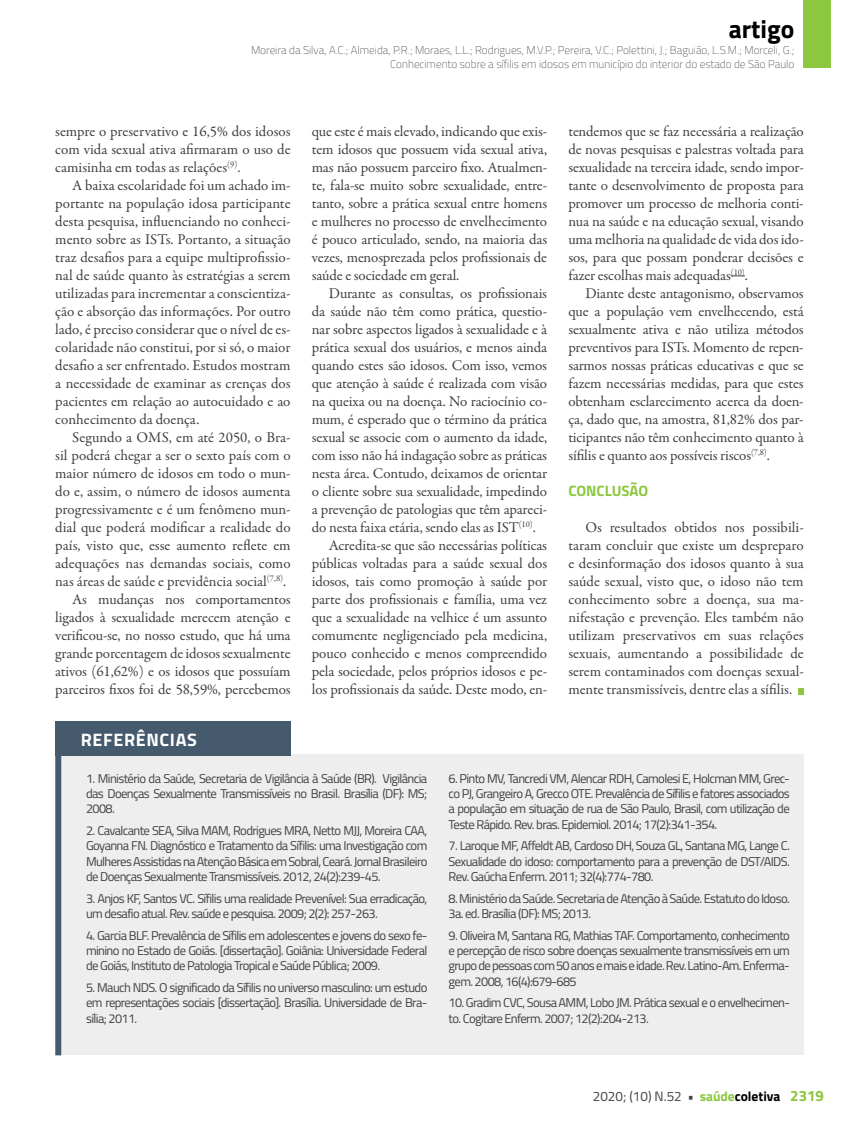
<style>
.page{position:relative;width:859px;height:1132px;background:#fff}
.page>*{position:absolute;margin:0;border:0;box-sizing:border-box;transform-origin:0 0}
.t1{font:700 25.5px "Titillium";color:#000}
.t2{font:700 18px "Titillium";letter-spacing:.035em;color:#fff}
.t3{font:15px/18px "Garamond Premr Pro";letter-spacing:-.01em;color:#414042;text-align:justify}
.t4{font:700 15px "Titillium";letter-spacing:-.005em;color:#8dc63f}
.t5{font:13.5px "Titillium";color:#414042}
.t6{font:12.75px/15.3px "Titillium";letter-spacing:-.05em;color:#414042;text-align:justify}
.t7{font:100 11.25px/13.5px "Titillium";color:#414042;text-align:right}
.s1{font-weight:700}
.s2{font-weight:700;color:#8dc63f}
.s3{font-weight:700;color:#000}
.s4{font-weight:700;font-size:15px;color:#8dc63f}
</style>
<div class="page">
<div style="left:804px;top:0;width:27px;height:68px;background:#8dc63f"></div>
<svg style="left:731px;top:275px;width:14px;height:1px"></svg>
<svg style="left:798px;top:688px;width:6px;height:6px"></svg>
<div style="left:61px;top:754px;width:743px;height:300px;background:#eeeeef"></div>
<div style="left:55px;top:720px;width:236px;height:35px;background:#455a6c"></div>
<div style="left:55px;top:736px;width:6px;height:318px;background:#455a6c"></div>
<h1 class="t1" style="left:729px;top:10px;width:67px">artigo</h1>
<p class="t7" style="left:251px;top:43px;width:545px">Moreira da Silva, A.C.; Almeida, P.R.; Moraes, L.L.; Rodrigues, M.V.P.; Pereira, V.C.; Polettini, J.; Baguião, L.S.M.; Morceli, G.;<br>Conhecimento sobre a sífilis em idosos em município do interior do estado de São Paulo</p>
<p class="t3" style="left:55px;top:122px;width:237px">sempre o preservativo e 16,5% dos idosos com vida sexual ativa afirmaram o uso de camisinha em todas as relações<sup>(9)</sup>.</p>
<p class="t3" style="left:55px;top:176px;width:237px;text-indent:17px">A baixa escolaridade foi um achado im&shy;portante na população idosa participante desta pesquisa, influenciando no conheci&shy;mento sobre as ISTs. Portanto, a situação traz desafios para a equipe multiprofissio&shy;nal de saúde quanto às estratégias a serem utilizadas para incrementar a conscientiza&shy;ção e absorção das informações. Por outro lado, é preciso considerar que o nível de es&shy;colaridade não constitui, por si só, o maior desafio a ser enfrentado. Estudos mostram a necessidade de examinar as crenças dos pacientes em relação ao autocuidado e ao conhecimento da doença.</p>
<p class="t3" style="left:55px;top:428px;width:237px;text-align:right">Segundo a OMS, em até 2050, o Bra-<br>sil poderá chegar a ser o sexto país com o maior número de idosos em todo o mun&shy;do e, assim, o número de idosos aumenta progressivamente e é um fenômeno mun&shy;dial que poderá modificar a realidade do país, visto que, esse aumento reflete em adequações nas demandas sociais, como nas áreas de saúde e previdência social<sup>(7,8)</sup>.<br>As mudanças nos comportamentos ligados à sexualidade merecem atenção e verificou-se, no nosso estudo, que há uma grande porcentagem de idosos sexualmente ativos (61,62%) e os idosos que possuíam parceiros fixos foi de 58,59%, percebemos</p>
<p class="t3" style="left:312px;top:122px;width:237px">que este é mais elevado, indicando que exis&shy;tem idosos que possuem vida sexual ativa, mas não possuem parceiro fixo. Atualmen&shy;te, fala-se muito sobre sexualidade, entre&shy;tanto, sobre a prática sexual entre homens e mulheres no processo de envelhecimento é pouco articulado, sendo, na maioria das vezes, menosprezada pelos profissionais de saúde e sociedade em geral.</p>
<p class="t3" style="left:329px;top:284px;width:220px">Durante as consultas, os profissionais</p>
<p class="t3" style="left:312px;top:302px;width:237px">da saúde não têm como prática, questio-</p>
<p class="t3" style="left:312px;top:320px;width:237px">nar sobre aspectos ligados à sexualidade e à</p>
<p class="t3" style="left:312px;top:338px;width:237px">prática sexual dos usuários, e menos ainda</p>
<p class="t3" style="left:312px;top:356px;width:237px">quando estes são idosos. Com isso, vemos</p>
<p class="t3" style="left:312px;top:374px;width:237px">que atenção à saúde é realizada com visão</p>
<p class="t3" style="left:312px;top:392px;width:237px">na queixa ou na doença. No raciocínio co-</p>
<p class="t3" style="left:312px;top:410px;width:237px">mum, é esperado que o término da prática</p>
<p class="t3" style="left:312px;top:428px;width:237px">sexual se associe com o aumento da idade,</p>
<p class="t3" style="left:312px;top:446px;width:237px">com isso não há indagação sobre as práticas</p>
<p class="t3" style="left:312px;top:464px;width:237px">nesta área. Contudo, deixamos de orientar</p>
<p class="t3" style="left:312px;top:482px;width:237px">o cliente sobre sua sexualidade, impedindo</p>
<p class="t3" style="left:312px;top:500px;width:237px">a prevenção de patologias que têm apareci-</p>
<p class="t3" style="left:312px;top:518px;width:226px">do nesta faixa etária, sendo elas as IST<sup>(10)</sup>.</p>
<p class="t3" style="left:329px;top:536px;width:220px">Acredita-se que são necessárias políticas</p>
<p class="t3" style="left:312px;top:554px;width:237px">públicas voltadas para a saúde sexual dos</p>
<p class="t3" style="left:312px;top:572px;width:237px">idosos, tais como promoção à saúde por</p>
<p class="t3" style="left:312px;top:590px;width:237px">parte dos profissionais e família, uma vez</p>
<p class="t3" style="left:312px;top:608px;width:237px">que a sexualidade na velhice é um assunto</p>
<p class="t3" style="left:312px;top:626px;width:237px">comumente negligenciado pela medicina,</p>
<p class="t3" style="left:312px;top:644px;width:237px">pouco conhecido e menos compreendido</p>
<p class="t3" style="left:312px;top:662px;width:237px">pela sociedade, pelos próprios idosos e pe-</p>
<p class="t3" style="left:312px;top:680px;width:237px">los profissionais da saúde. Deste modo, en-</p>
<p class="t3" style="left:568px;top:122px;width:237px">tendemos que se faz necessária a realização de novas pesquisas e palestras voltada para sexualidade na terceira idade, sendo impor&shy;tante o desenvolvimento de proposta para promover um processo de melhoria conti&shy;nua na saúde e na educação sexual, visando uma melhoria na qualidade de vida dos ido&shy;sos, para que possam ponderar decisões e fazer escolhas mais adequadas<sup>(10)</sup>.</p>
<p class="t3" style="left:568px;top:284px;width:237px;text-indent:17px">Diante deste antagonismo, observamos que a população vem envelhecendo, está sexualmente ativa e não utiliza métodos preventivos para ISTs. Momento de repen&shy;sarmos nossas práticas educativas e que se fazem necessárias medidas, para que estes obtenham esclarecimento acerca da doen&shy;ça, dado que, na amostra, 81,82% dos par&shy;ticipantes não têm conhecimento quanto à sífilis e quanto aos possíveis riscos<sup>(7,8)</sup>.</p>
<p class="t4" style="left:568px;top:479px;width:81px">CONCLUSÃO</p>
<p class="t3" style="left:568px;top:518px;width:237px;text-indent:17px">Os resultados obtidos nos possibili&shy;taram concluir que existe um despreparo e desinformação dos idosos quanto à sua saúde sexual, visto que, o idoso não tem conhecimento sobre a doença, sua ma&shy;nifestação e prevenção. Eles também não utilizam preservativos em suas relações sexuais, aumentando a possibilidade de serem contaminados com doenças sexual&shy;mente transmissíveis, dentre elas a sífilis.</p>
<p class="t2" style="left:81px;top:725px;width:117px">REFERÊNCIAS</p>
<p class="t6" style="left:86px;top:769px;width:343px">1. Ministério da Saúde, Secretaria de Vigilância à Saúde (BR). Vigilância das Doenças Sexualmente Transmissíveis no Brasil. Brasília (DF): MS; 2008.</p>
<p class="t6" style="left:86px;top:822px;width:343px">2. Cavalcante SEA, Silva MAM, Rodrigues MRA, Netto MJJ, Moreira CAA, Goyanna FN. Diagnóstico e Tratamento da Sífilis: uma Investigação com Mulheres Assistidas na Atenção Básica em Sobral, Ceará. Jornal Brasileiro de Doenças Sexualmente Transmissíveis. 2012, 24(2):239-45.</p>
<p class="t6" style="left:86px;top:889px;width:343px">3. Anjos KF, Santos VC. Sífilis uma realidade Prevenível: Sua erradicação, um desafio atual. Rev. saúde e pesquisa. 2009; 2(2): 257-263.</p>
<p class="t6" style="left:86px;top:926px;width:343px">4. Garcia BLF. Prevalência de Sífilis em adolescentes e jovens do sexo fe&shy;minino no Estado de Goiás. [dissertação]. Goiânia: Universidade Federal de Goiás, Instituto de Patologia Tropical e Saúde Pública; 2009.</p>
<p class="t6" style="left:86px;top:979px;width:343px">5. Mauch NDS. O significado da Sífilis no universo masculino: um estudo em representações sociais [dissertação]. Brasília. Universidade de Bra&shy;sília; 2011.</p>
<p class="t6" style="left:449px;top:769px;width:343px">6. Pinto MV, Tancredi VM, Alencar RDH, Camolesi E, Holcman MM, Grec&shy;co PJ, Grangeiro A, Grecco OTE. Prevalência de Sífilis e fatores associados a população em situação de rua de São Paulo, Brasil, com utilização de Teste Rápido. Rev. bras. Epidemiol. 2014; 17(2):341-354.</p>
<p class="t6" style="left:449px;top:837px;width:343px">7. Laroque MF, Affeldt AB, Cardoso DH, Souza GL, Santana MG, Lange C.<br>Sexualidade do idoso: comportamento para a prevenção de DST/AIDS.<br>Rev. Gaúcha Enferm. 2011; 32(4):774-780.</p>
<p class="t6" style="left:449px;top:889px;width:343px">8. Ministério da Saúde. Secretaria de Atenção à Saúde. Estatuto do Idoso.<br>3a. ed. Brasília (DF): MS; 2013.</p>
<p class="t6" style="left:449px;top:926px;width:343px">9. Oliveira M, Santana RG, Mathias TAF. Comportamento, conhecimento e percepção de risco sobre doenças sexualmente transmissíveis em um grupo de pessoas com 50 anos e mais e idade. Rev. Latino-Am. Enferma&shy;gem. 2008, 16(4):679-685</p>
<p class="t6" style="left:449px;top:994px;width:343px">10. Gradim CVC, Sousa AMM, Lobo JM. Prática sexual e o envelhecimen&shy;to. Cogitare Enferm. 2007; 12(2):204-213.</p>
<p class="t5" style="left:593px;top:1086px;width:233px">2020; (10) N.52 <span class="s1">•</span> <span class="s2">saúde</span><span class="s3">coletiva</span> <span class="s4">2319</span></p>
</div>
